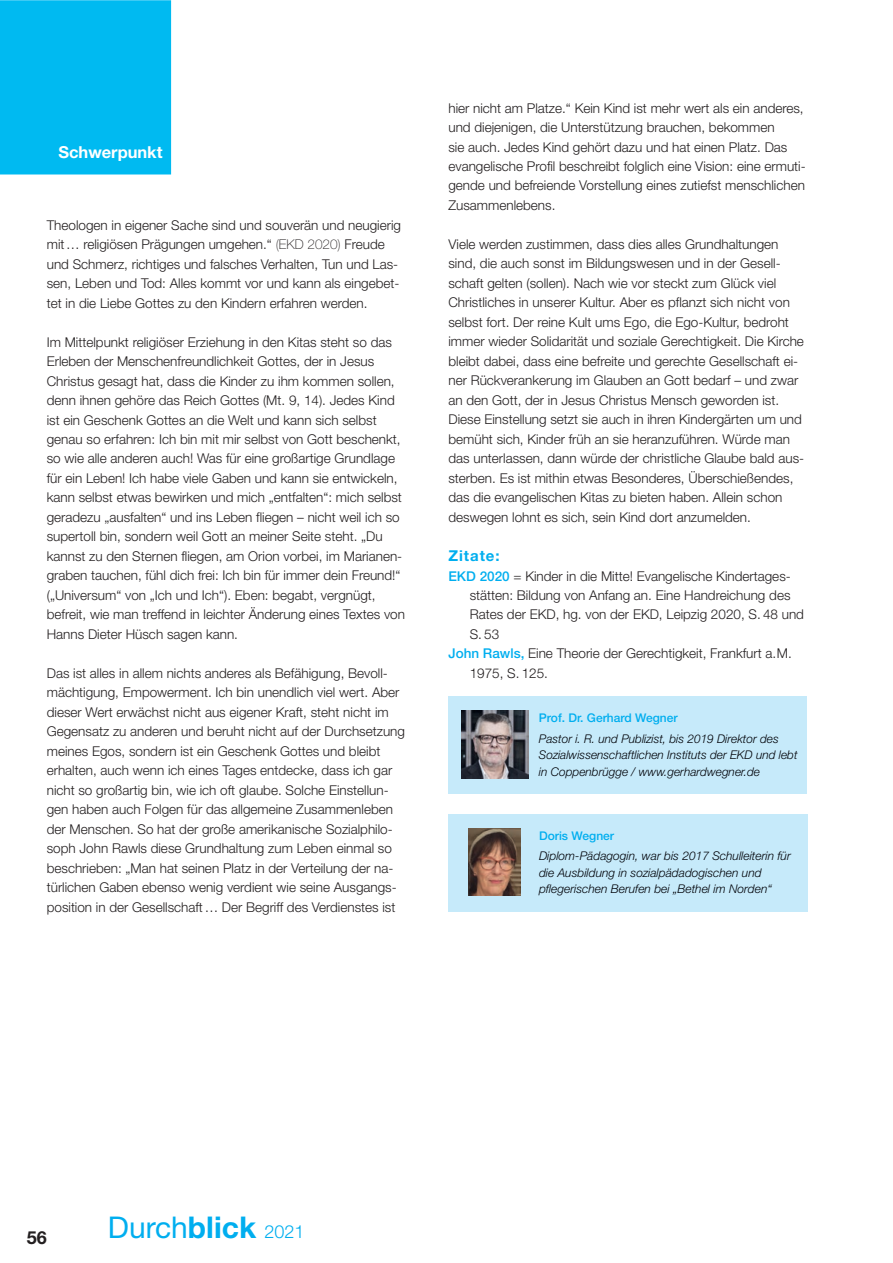
<style>
.page{position:relative;width:893px;height:1263px;background:#fff}
.page>*{position:absolute;margin:0;border:0;box-sizing:border-box;transform-origin:0 0}
.t1{font:30px "Helvetica Neue";color:#00aeef}
.t2{font:700 18px "Helvetica Neue";color:#231f20}
.t3{font:700 16.5px "Helvetica Neue";color:#fff}
.t4{font:700 15px "Helvetica Neue";letter-spacing:.06em;color:#00aeef}
.t5{font:300 13.5px/19.5px "Helvetica Neue";color:#231f20}
.t6{font:italic 300 12px/16.5px "Helvetica Neue";color:#000208}
.t7{font:500 12px "Helvetica Neue";color:#00aeef}
.s1{font-weight:100}
.s2{font-weight:500;color:#00aeef}
.s3{font-weight:700}
.s4{font-weight:300;font-size:18px}
</style>
<div class="page">
<div style="left:0;top:0;width:171px;height:175px;background:#00baf1"></div>
<div style="left:49px;top:145px;width:113px;height:16px;background:#00baf1"></div>
<div style="left:448px;top:697px;width:359px;height:97px;background:#c6eafa"></div>
<img style="left:461px;top:711px;width:67px;height:67px">
<div style="left:448px;top:814px;width:360px;height:98px;background:#c6eafa"></div>
<img style="left:468px;top:828px;width:53px;height:68px">
<p class="t3" style="left:58px;top:146px;width:106px">Schwerpunkt</p>
<p class="t5" style="left:47px;top:216px;width:356px">Theologen in eigener Sache sind und souverän und neugierig mit … religiösen Prägungen umgehen.“ <span class="s1">(EKD 2020)</span> Freude und Schmerz, richtiges und falsches Verhalten, Tun und Las&shy;sen, Leben und Tod: Alles kommt vor und kann als eingebet&shy;tet in die Liebe Gottes zu den Kindern erfahren werden.</p>
<p class="t5" style="left:47px;top:333px;width:360px">Im Mittelpunkt religiöser Erziehung in den Kitas steht so das Erleben der Menschenfreundlichkeit Gottes, der in Jesus Christus gesagt hat, dass die Kinder zu ihm kommen sollen, denn ihnen gehöre das Reich Gottes (Mt. 9, 14). Jedes Kind ist ein Geschenk Gottes an die Welt und kann sich selbst genau so erfahren: Ich bin mit mir selbst von Gott beschenkt, so wie alle anderen auch! Was für eine großartige Grundlage für ein Leben! Ich habe viele Gaben und kann sie entwickeln, kann selbst etwas bewirken und mich „entfalten“: mich selbst geradezu „ausfalten“ und ins Leben fliegen – nicht weil ich so supertoll bin, sondern weil Gott an meiner Seite steht. „Du kannst zu den Sternen fliegen, am Orion vorbei, im Marianen&shy;graben tauchen, fühl dich frei: Ich bin für immer dein Freund!“ („Universum“ von „Ich und Ich“). Eben: begabt, vergnügt, befreit, wie man treffend in leichter Änderung eines Textes von Hanns Dieter Hüsch sagen kann.</p>
<p class="t5" style="left:47px;top:665px;width:360px">Das ist alles in allem nichts anderes als Befähigung, Bevoll&shy;mächtigung, Empowerment. Ich bin unendlich viel wert. Aber dieser Wert erwächst nicht aus eigener Kraft, steht nicht im Gegensatz zu anderen und beruht nicht auf der Durchsetzung meines Egos, sondern ist ein Geschenk Gottes und bleibt erhalten, auch wenn ich eines Tages entdecke, dass ich gar nicht so großartig bin, wie ich oft glaube. Solche Einstellun&shy;gen haben auch Folgen für das allgemeine Zusammenleben der Menschen. So hat der große amerikanische Sozialphilo&shy;soph John Rawls diese Grundhaltung zum Leben einmal so beschrieben: „Man hat seinen Platz in der Verteilung der na&shy;türlichen Gaben ebenso wenig verdient wie seine Ausgangs&shy;position in der Gesellschaft … Der Begriff des Verdienstes ist</p>
<p class="t5" style="left:448px;top:99px;width:359px">hier nicht am Platze.“ Kein Kind ist mehr wert als ein anderes, und diejenigen, die Unterstützung brauchen, bekommen<br>sie auch. Jedes Kind gehört dazu und hat einen Platz. Das evangelische Profil beschreibt folglich eine Vision: eine ermuti&shy;gende und befreiende Vorstellung eines zutiefst menschlichen Zusammenlebens.</p>
<p class="t5" style="left:448px;top:236px;width:357px">Viele werden zustimmen, dass dies alles Grundhaltungen sind, die auch sonst im Bildungswesen und in der Gesell&shy;schaft gelten (sollen). Nach wie vor steckt zum Glück viel Christliches in unserer Kultur. Aber es pflanzt sich nicht von selbst fort. Der reine Kult ums Ego, die Ego-Kultur, bedroht immer wieder Solidarität und soziale Gerechtigkeit. Die Kirche bleibt dabei, dass eine befreite und gerechte Gesellschaft ei&shy;ner Rückverankerung im Glauben an Gott bedarf – und zwar an den Gott, der in Jesus Christus Mensch geworden ist.<br>Diese Einstellung setzt sie auch in ihren Kindergärten um und bemüht sich, Kinder früh an sie heranzuführen. Würde man das unterlassen, dann würde der christliche Glaube bald aus&shy;sterben. Es ist mithin etwas Besonderes, Überschießendes, das die evangelischen Kitas zu bieten haben. Allein schon deswegen lohnt es sich, sein Kind dort anzumelden.</p>
<p class="t4" style="left:448px;top:550px;width:53px">Zitate:</p>
<p class="t5" style="left:448px;top:567px;width:344px"><span class="s2">EKD 2020</span> = Kinder in die Mitte! Evangelische Kindertages-</p>
<p class="t5" style="left:470px;top:587px;width:322px">stätten: Bildung von Anfang an. Eine Handreichung des</p>
<p class="t5" style="left:470px;top:606px;width:336px">Rates der EKD, hg. von der EKD, Leipzig 2020, S. 48 und</p>
<p class="t5" style="left:470px;top:626px;width:31px">S. 53</p>
<p class="t5" style="left:448px;top:645px;width:345px"><span class="s2">John Rawls,</span> Eine Theorie der Gerechtigkeit, Frankfurt a. M.</p>
<p class="t5" style="left:470px;top:665px;width:80px">1975, S. 125.</p>
<p class="t7" style="left:539px;top:713px;width:140px">Prof. Dr. Gerhard Wegner</p>
<p class="t6" style="left:539px;top:731px;width:260px">Pastor i. R. und Publizist, bis 2019 Direktor des<br>Sozialwissenschaftlichen Instituts der EKD und lebt in Coppenbrügge / www.gerhardwegner.de</p>
<p class="t7" style="left:539px;top:831px;width:77px">Doris Wegner</p>
<p class="t6" style="left:539px;top:849px;width:253px">Diplom-Pädagogin, war bis 2017 Schulleiterin für die Ausbildung in sozialpädadogischen und pflegerischen Berufen bei „Bethel im Norden“</p>
<h2 class="t2" style="left:27px;top:1231px;width:22px">56</h2>
<h1 class="t1" style="left:108px;top:1217px;width:198px">Durch<span class="s3">blick</span> <span class="s4">2021</span></h1>
</div>
